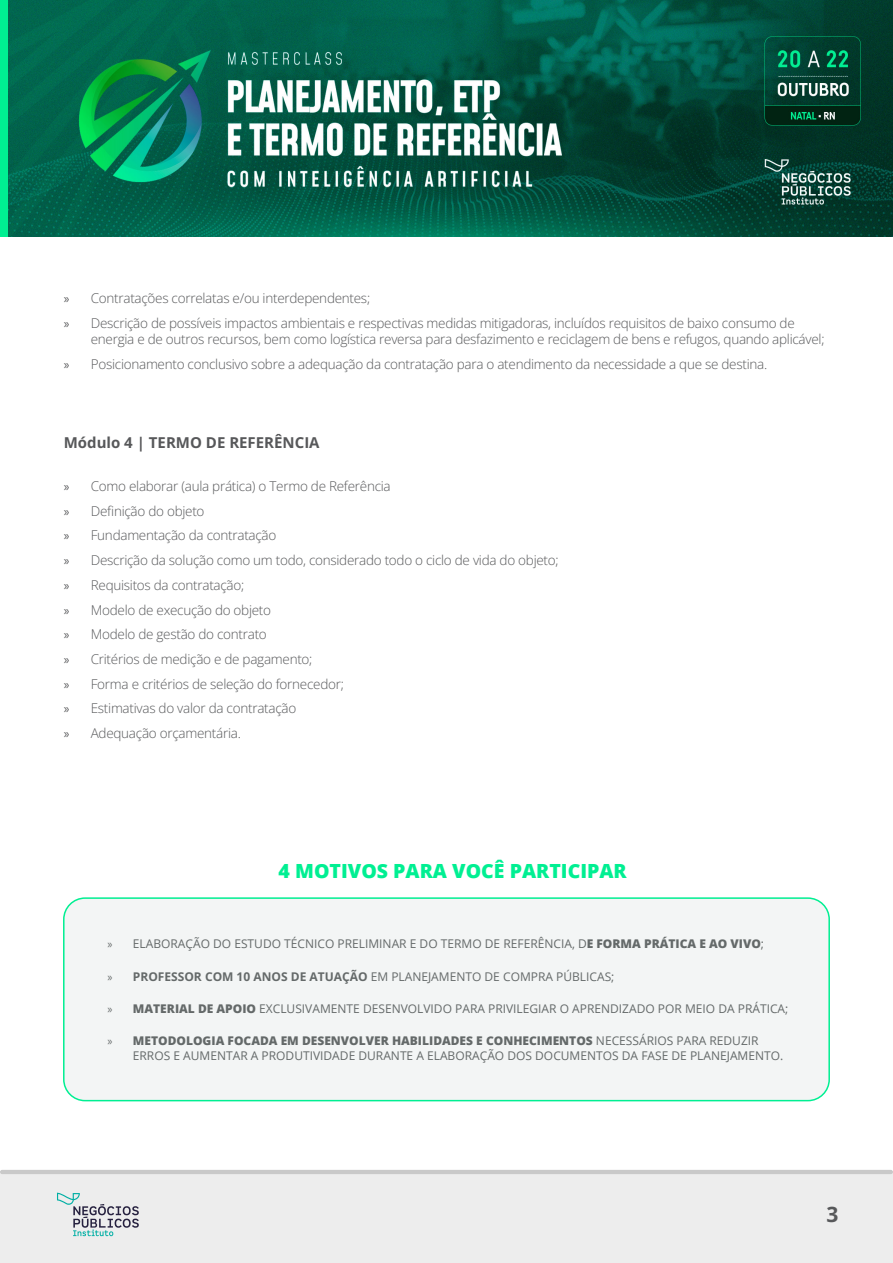
<style>
.page{position:relative;width:893px;height:1263px;background:#fff}
.page>*{position:absolute;margin:0;border:0;box-sizing:border-box;transform-origin:0 0}
.t1{font:700 21px "Open Sans";color:#57585a}
.titulo-curso{font:800 19.5px "Open Sans";color:#00ef92}
.t2{font:700 15px "Open Sans";color:#57585a}
.t3{font:300 13.5px/16.2px "Open Sans";letter-spacing:-.02em;color:#57585a}
.t4{font:12px/14.4px "Open Sans";color:#646969}
.s1{font-family:"Myriad Pro";font-weight:400}
.s2{font-family:"Myriad Pro"}
.s3{font-weight:800}
.s4{font-weight:700}
</style>
<div class="page">
<div style="left:0;top:1174px;width:893px;height:89px;background:#ededed"></div>
<hr style="left:0;top:1170px;width:893px;height:4px;background:#c9c9c9;border-radius:2px">
<svg style="left:57px;top:1193px;width:82px;height:43px"></svg>
<img style="left:0;top:0;width:893px;height:236px">
<div style="left:64px;top:898px;width:765px;height:202px;background:#f3f5f5;border-radius:21px"></div>
<div style="left:63px;top:897px;width:767px;height:204px;border:2px solid #00ef92;border-radius:21px"></div>
<p class="t3" style="left:64px;top:290px;width:308px"><span class="s1">»</span> Contratações correlatas e/ou interdependentes;</p>
<p class="t3" style="left:91px;top:314px;width:735px;text-indent:-27px"><span class="s1">»</span> Descrição de possíveis impactos ambientais e respectivas medidas mitigadoras, incluídos requisitos de baixo consumo de energia e de outros recursos, bem como logística reversa para desfazimento e reciclagem de bens e refugos, quando aplicável;</p>
<p class="t3" style="left:64px;top:355px;width:705px"><span class="s1">»</span> Posicionamento conclusivo sobre a adequação da contratação para o atendimento da necessidade a que se destina.</p>
<p class="t2" style="left:64px;top:432px;width:257px">Módulo 4 | TERMO DE REFERÊNCIA</p>
<p class="t3" style="left:64px;top:478px;width:328px"><span class="s1">»</span> Como elaborar (aula prática) o Termo de Referência</p>
<p class="t3" style="left:64px;top:502px;width:142px"><span class="s1">»</span> Definição do objeto</p>
<p class="t3" style="left:64px;top:527px;width:214px"><span class="s1">»</span> Fundamentação da contratação</p>
<p class="t3" style="left:64px;top:552px;width:496px"><span class="s1">»</span> Descrição da solução como um todo, considerado todo o ciclo de vida do objeto;</p>
<p class="t3" style="left:64px;top:576px;width:182px"><span class="s1">»</span> Requisitos da contratação;</p>
<p class="t3" style="left:64px;top:601px;width:209px"><span class="s1">»</span> Modelo de execução do objeto</p>
<p class="t3" style="left:64px;top:626px;width:205px"><span class="s1">»</span> Modelo de gestão do contrato</p>
<p class="t3" style="left:64px;top:650px;width:250px"><span class="s1">»</span> Critérios de medição e de pagamento;</p>
<p class="t3" style="left:64px;top:675px;width:282px"><span class="s1">»</span> Forma e critérios de seleção do fornecedor;</p>
<p class="t3" style="left:64px;top:700px;width:234px"><span class="s1">»</span> Estimativas do valor da contratação</p>
<p class="t3" style="left:64px;top:725px;width:179px"><span class="s1">»</span> Adequação orçamentária.</p>
<p class="titulo-curso" style="left:279px;top:856px;width:350px">4 MOTIVOS PARA VOCÊ PARTICIPAR</p>
<p class="t4" style="left:107px;top:936px;width:658px"><span class="s2">»</span> ELABORAÇÃO DO ESTUDO TÉCNICO PRELIMINAR E DO TERMO DE REFERÊNCIA, D<span class="s3">E FORMA PRÁTICA E AO VIVO</span>;</p>
<p class="t4" style="left:107px;top:969px;width:509px"><span class="s2">»</span> <span class="s4">PROFESSOR COM 10 ANOS DE ATUAÇÃO</span> EM PLANEJAMENTO DE COMPRA PÚBLICAS;</p>
<p class="t4" style="left:107px;top:1001px;width:682px"><span class="s2">»</span> <span class="s3">MATERIAL DE APOIO</span> EXCLUSIVAMENTE DESENVOLVIDO PARA PRIVILEGIAR O APRENDIZADO POR MEIO DA PRÁTICA;</p>
<p class="t4" style="left:133px;top:1033px;width:652px;text-indent:-26px"><span class="s2">»</span> <span class="s3">METODOLOGIA FOCADA EM DESENVOLVER HABILIDADES E CONHECIMENTOS</span> NECESSÁRIOS PARA REDUZIR<br>ERROS E AUMENTAR A PRODUTIVIDADE DURANTE A ELABORAÇÃO DOS DOCUMENTOS DA FASE DE PLANEJAMENTO.</p>
<h1 class="t1" style="left:826px;top:1199px;width:14px">3</h1>
</div>
